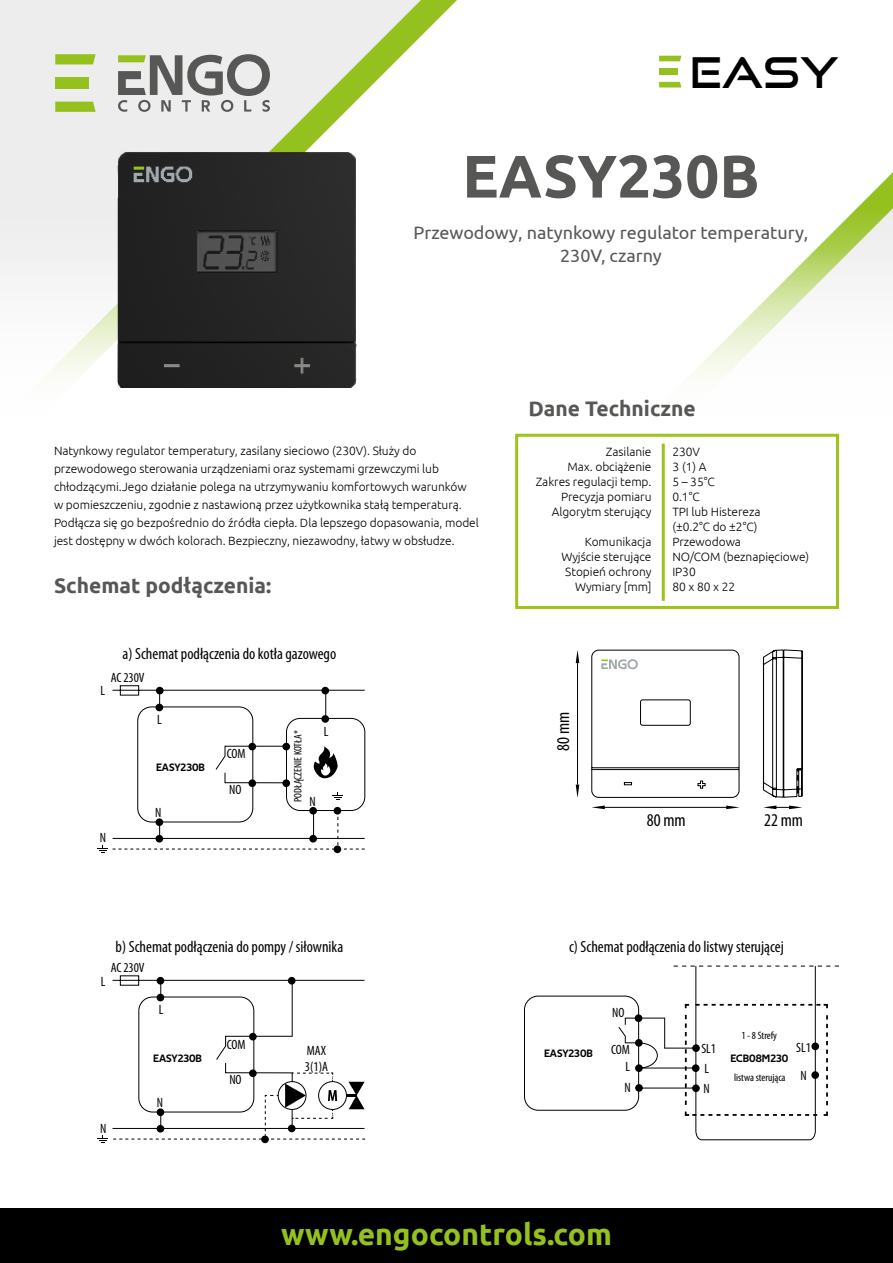
<style>
.page{position:relative;width:893px;height:1263px;background:#fff}
.page>*{position:absolute;margin:0;border:0;box-sizing:border-box;transform-origin:0 0}
.t1{font:700 60px "Ubuntu";color:#575756}
.t2{font:41.85px "Good Times Rg";color:#000}
.t3{font:700 30px "Ubuntu";color:#95c11f}
.t4{font:700 21px "Ubuntu";color:#575756}
.t5{font:18px/22.5px "Ubuntu";color:#575756;text-align:center}
.t6{font:condensed 18px "Myriad Pro";color:#000}
.t7{font:condensed 16.2px "Myriad Pro";color:#000}
.t8{font:condensed 13.5px/16.6px "Myriad Pro";letter-spacing:-.005em;color:#000;text-align:right}
.t9{font:300 12px/15px "Ubuntu";letter-spacing:-.005em;color:#000}
.t10{font:condensed 10.8px "Myriad Pro";color:#000}
.t11{font:10.8px "Techna Sans";color:#000}
</style>
<div class="page">
<svg style="left:0;top:0;width:427px;height:208px;fill:#ededed"></svg>
<svg style="left:857px;top:183px;width:36px;height:25px"></svg>
<svg style="left:0;top:208px;width:893px;height:249px"></svg>
<div style="left:0;top:249px;width:893px;height:197px;background:#fff"></div>
<svg style="left:118px;top:54px;width:152px;height:58px;background:#b0b1ad"></svg>
<svg style="left:55px;top:54px;width:41px;height:10px"></svg>
<svg style="left:55px;top:102px;width:41px;height:10px"></svg>
<div style="left:55px;top:77px;width:34px;height:12px;background:#95c11f"></div>
<div style="left:515px;top:434px;width:324px;height:175px;border:3px solid #9cc41b"></div>
<hr style="left:662px;top:444px;width:3px;height:157px;background:#9cc41b">
<hr style="left:577px;top:663px;width:1px;height:122px;background:#000">
<hr style="left:604px;top:807px;width:123px;height:1px;background:#000">
<svg style="left:576px;top:650px;width:3px;height:13px"></svg>
<svg style="left:726px;top:805px;width:13px;height:4px"></svg>
<svg style="left:576px;top:785px;width:3px;height:13px"></svg>
<svg style="left:592px;top:805px;width:13px;height:4px"></svg>
<svg style="left:763px;top:805px;width:39px;height:4px"></svg>
<div style="left:0;top:1209px;width:893px;height:54px;background:#000"></div>
<img style="left:117px;top:151px;width:239px;height:237px">
<svg style="left:591px;top:649px;width:149px;height:149px"></svg>
<svg style="left:763px;top:649px;width:40px;height:149px"></svg>
<svg style="left:659px;top:56px;width:22px;height:5px"></svg>
<svg style="left:659px;top:82px;width:22px;height:5px"></svg>
<div style="left:659px;top:68px;width:18px;height:7px;background:#95c11f"></div>
<svg style="left:635px;top:1064px;width:8px;height:8px"></svg>
<hr style="left:639px;top:1068px;width:57px;height:1px;background:#000">
<hr style="left:639px;top:1088px;width:58px;height:1px;background:#000">
<hr style="left:664px;top:1048px;width:34px;height:1px;background:#000">
<svg style="left:635px;top:1084px;width:8px;height:8px"></svg>
<svg style="left:618px;top:1017px;width:47px;height:51px"></svg>
<svg style="left:635px;top:1039px;width:8px;height:8px"></svg>
<div style="left:524px;top:996px;width:115px;height:115px;border:1px solid #000;border-radius:14px"></div>
<svg style="left:674px;top:965px;width:165px;height:176px"></svg>
<svg style="left:97px;top:685px;width:268px;height:168px"></svg>
<svg style="left:97px;top:975px;width:268px;height:168px"></svg>
<h2 class="t2" style="left:690px;top:47px;width:150px">EASY</h2>
<h1 class="t1" style="left:462px;top:140px;width:299px">EASY230B</h1>
<h3 class="t5" style="left:413px;top:221px;width:396px">Przewodowy, natynkowy regulator temperatury,<br>230V, czarny</h3>
<h3 class="t4" style="left:528px;top:396px;width:169px">Dane Techniczne</h3>
<p class="t9" style="left:54px;top:441px;width:426px;line-height:18px">Natynkowy regulator temperatury, zasilany sieciowo (230V). Służy do przewodowego sterowania urządzeniami oraz systemami grzewczymi lub chłodzącymi.Jego działanie polega na utrzymywaniu komfortowych warunków w pomieszczeniu, zgodnie z nastawioną przez użytkownika stałą temperaturą.<br>Podłącza się go bezpośrednio do źródła ciepła. Dla lepszego dopasowania, model jest dostępny w dwóch kolorach. Bezpieczny, niezawodny, łatwy w obsłudze.</p>
<p class="t9" style="left:536px;top:443px;width:117px;text-align:right">Zasilanie<br>Max. obciążenie<br>Zakres regulacji temp.<br>Precyzja pomiaru<br>Algorytm sterujący</p>
<p class="t9" style="left:561px;top:533px;width:92px;text-align:right">Komunikacja<br>Wyjście sterujące<br>Stopień ochrony<br>Wymiary [mm]</p>
<h3 class="t4" style="left:54px;top:572px;width:219px">Schemat podłączenia:</h3>
<h3 class="t7" style="left:123px;top:643px;width:215px">a) Schemat podłączenia do kotła gazowego</h3>
<p class="t8" style="left:111px;top:669px;width:35px">AC 230V</p>
<p class="t8" style="left:101px;top:682px;width:6px">L</p>
<p class="t9" style="left:672px;top:444px;width:138px">230V<br>3 (1) A<br>5 – 35°C<br>0.1°C<br>TPI lub Histereza<br>(±0.2°C do ±2°C)<br>Przewodowa<br>NO/COM (beznapięciowe)<br>IP30<br>80 x 80 x 22</p>
<p class="t8" style="left:100px;top:829px;width:8px">N</p>
<p class="t8" style="left:157px;top:711px;width:6px">L</p>
<p class="t11" style="left:156px;top:760px;width:50px">EASY230B</p>
<p class="t8" style="left:155px;top:804px;width:8px">N</p>
<p class="t8" style="left:227px;top:745px;width:20px">COM</p>
<p class="t8" style="left:229px;top:781px;width:14px">NO</p>
<p class="t10" style="left:291px;top:802px;width:73px;rotate:-90deg">PODŁĄCZENIE KOTŁA*</p>
<p class="t8" style="left:310px;top:793px;width:8px">N</p>
<p class="t8" style="left:324px;top:723px;width:6px">L</p>
<h3 class="t7" style="left:116px;top:937px;width:229px">b) Schemat podłączenia do pompy / siłownika</h3>
<p class="t8" style="left:111px;top:959px;width:35px">AC 230V</p>
<p class="t8" style="left:101px;top:973px;width:6px">L</p>
<p class="t8" style="left:100px;top:1120px;width:8px">N</p>
<p class="t8" style="left:159px;top:1001px;width:6px">L</p>
<p class="t8" style="left:227px;top:1036px;width:20px">COM</p>
<p class="t11" style="left:153px;top:1052px;width:50px">EASY230B</p>
<p class="t8" style="left:305px;top:1042px;width:25px;line-height:16.2px;text-align:left">MAX<br>3(1)A</p>
<p class="t8" style="left:157px;top:1094px;width:8px">N</p>
<p class="t8" style="left:229px;top:1071px;width:14px">NO</p>
<h3 class="t6" style="left:552px;top:751px;width:41px;rotate:-90deg">80 mm</h3>
<h3 class="t6" style="left:647px;top:809px;width:41px">80 mm</h3>
<h3 class="t6" style="left:764px;top:809px;width:41px">22 mm</h3>
<h3 class="t7" style="left:569px;top:937px;width:216px">c) Schemat podłączenia do listwy sterującej</h3>
<p class="t11" style="left:544px;top:1047px;width:50px">EASY230B</p>
<p class="t8" style="left:612px;top:1004px;width:14px">NO</p>
<p class="t8" style="left:611px;top:1041px;width:20px">COM<br>L</p>
<p class="t10" style="left:741px;top:1029px;width:37px">1 - 8 Strefy</p>
<p class="t8" style="left:701px;top:1040px;width:16px">SL1</p>
<p class="t8" style="left:796px;top:1039px;width:16px">SL1</p>
<p class="t11" style="left:730px;top:1052px;width:59px">ECB08M230</p>
<p class="t10" style="left:734px;top:1071px;width:53px">listwa sterująca</p>
<p class="t8" style="left:704px;top:1060px;width:6px">L</p>
<p class="t8" style="left:800px;top:1067px;width:8px">N</p>
<p class="t8" style="left:625px;top:1078px;width:8px">N</p>
<p class="t8" style="left:704px;top:1080px;width:8px">N</p>
<h3 class="t3" style="left:281px;top:1216px;width:332px">www.engocontrols.com</h3>
</div>
